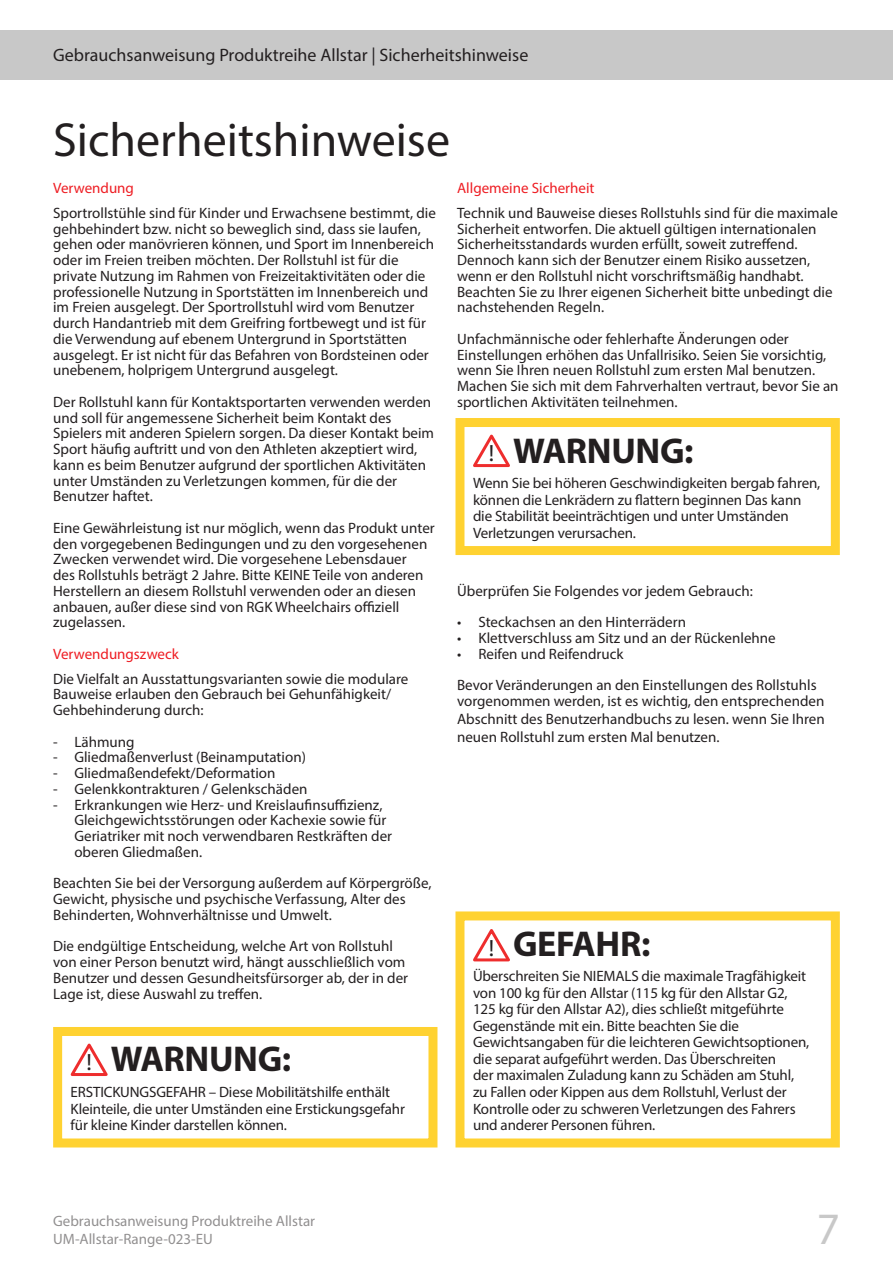
<style>
.page{position:relative;width:893px;height:1263px;background:#fff}
.page>*{position:absolute;margin:0;border:0;box-sizing:border-box;transform-origin:0 0}
.Heading_1{font:48px "Myriad Pro";color:#231f20}
.t1{font:45px "Myriad Pro";color:#c8c8c8}
.Box_Heading{font:700 36px "Myriad Pro";letter-spacing:-.01em;color:#231f20}
.t2{font:23.55px "Myriad Pro";color:#231f20}
.t3{font:18px "Myriad Pro";color:#231f20}
.Box_Text_10_11{font:15px/15.8px "Myriad Pro";color:#231f20}
.Bullet{font:15px/15.8px "Myriad Pro";color:#231f20}
.Internal_Heading_-_RED{font:15px/15.8px "Myriad Pro";color:#231f20}
.Internal_Heading_-_RED-2{font:15px "Myriad Pro";color:#ee1d23}
</style>
<div class="page">
<div style="left:0;top:31px;width:893px;height:49px;background:#c8c8c8"></div>
<div style="left:53px;top:1027px;width:384px;height:120px;border:9px solid #ffd231"></div>
<div style="left:455px;top:418px;width:385px;height:137px;border:9px solid #ffd231"></div>
<svg style="left:70px;top:1043px;width:38px;height:33px"></svg>
<svg style="left:473px;top:434px;width:37px;height:34px"></svg>
<div style="left:455px;top:911px;width:385px;height:236px;border:9px solid #ffd231"></div>
<svg style="left:473px;top:929px;width:37px;height:33px"></svg>
<p class="t3" style="left:53px;top:44px;width:477px">Gebrauchsanweisung Produktreihe Allstar | Sicherheitshinweise</p>
<p class="Heading_1" style="left:53px;top:111px;width:398px">Sicherheitshinweise</p>
<p class="Internal_Heading_-_RED-2" style="left:53px;top:179px;width:82px">Verwendung</p>
<p class="Box_Text_10_11" style="left:53px;top:205px;width:384px">Sportrollstühle sind für Kinder und Erwachsene bestimmt, die gehbehindert bzw. nicht so beweglich sind, dass sie laufen, gehen oder manövrieren können, und Sport im Innenbereich oder im Freien treiben möchten. Der Rollstuhl ist für die private Nutzung im Rahmen von Freizeitaktivitäten oder die professionelle Nutzung in Sportstätten im Innenbereich und im Freien ausgelegt. Der Sportrollstuhl wird vom Benutzer durch Handantrieb mit dem Greifring fortbewegt und ist für die Verwendung auf ebenem Untergrund in Sportstätten ausgelegt. Er ist nicht für das Befahren von Bordsteinen oder unebenem, holprigem Untergrund ausgelegt.</p>
<p class="Box_Text_10_11" style="left:53px;top:394px;width:382px">Der Rollstuhl kann für Kontaktsportarten verwenden werden und soll für angemessene Sicherheit beim Kontakt des Spielers mit anderen Spielern sorgen. Da dieser Kontakt beim Sport häufig auftritt und von den Athleten akzeptiert wird, kann es beim Benutzer aufgrund der sportlichen Aktivitäten unter Umständen zu Verletzungen kommen, für die der Benutzer haftet.</p>
<p class="Box_Text_10_11" style="left:53px;top:520px;width:383px">Eine Gewährleistung ist nur möglich, wenn das Produkt unter den vorgegebenen Bedingungen und zu den vorgesehenen Zwecken verwendet wird. Die vorgesehene Lebensdauer<br>des Rollstuhls beträgt 2 Jahre. Bitte KEINE Teile von anderen Herstellern an diesem Rollstuhl verwenden oder an diesen anbauen, außer diese sind von RGK Wheelchairs offiziell zugelassen.</p>
<p class="Internal_Heading_-_RED-2" style="left:53px;top:644px;width:127px">Verwendungszweck</p>
<p class="Box_Text_10_11" style="left:53px;top:670px;width:357px">Die Vielfalt an Ausstattungsvarianten sowie die modulare<br>Bauweise erlauben den Gebrauch bei Gehunfähigkeit/<br>Gehbehinderung durch:</p>
<p class="Bullet" style="left:53px;top:733px;width:83px">- Lähmung</p>
<p class="Bullet" style="left:53px;top:749px;width:254px">- Gliedmaßenverlust (Beinamputation)</p>
<p class="Bullet" style="left:53px;top:765px;width:224px">- Gliedmaßendefekt/Deformation</p>
<p class="Bullet" style="left:53px;top:781px;width:256px">- Gelenkkontrakturen / Gelenkschäden</p>
<p class="Bullet" style="left:74px;top:796px;width:319px;text-indent:-21px">- Erkrankungen wie Herz- und Kreislaufinsuffizienz, Gleichgewichtsstörungen oder Kachexie sowie für Geriatriker mit noch verwendbaren Restkräften der oberen Gliedmaßen.</p>
<p class="Box_Text_10_11" style="left:53px;top:875px;width:380px">Beachten Sie bei der Versorgung außerdem auf Körpergröße,<br>Gewicht, physische und psychische Verfassung, Alter des<br>Behinderten, Wohnverhältnisse und Umwelt.</p>
<p class="Box_Text_10_11" style="left:53px;top:938px;width:356px">Die endgültige Entscheidung, welche Art von Rollstuhl von einer Person benutzt wird, hängt ausschließlich vom Benutzer und dessen Gesundheitsfürsorger ab, der in der Lage ist, diese Auswahl zu treffen.</p>
<p class="Box_Heading" style="left:111px;top:1036px;width:182px">WARNUNG:</p>
<p class="Box_Text_10_11" style="left:71px;top:1083px;width:336px;line-height:16.5px">ERSTICKUNGSGEFAHR – Diese Mobilitätshilfe enthält<br>Kleinteile, die unter Umständen eine Erstickungsgefahr für kleine Kinder darstellen können.</p>
<h3 class="t2" style="left:86px;top:1048px;width:7px">!</h3>
<p class="Internal_Heading_-_RED-2" style="left:457px;top:179px;width:139px">Allgemeine Sicherheit</p>
<p class="Box_Text_10_11" style="left:457px;top:205px;width:382px">Technik und Bauweise dieses Rollstuhls sind für die maximale Sicherheit entworfen. Die aktuell gültigen internationalen Sicherheitsstandards wurden erfüllt, soweit zutreffend.<br>Dennoch kann sich der Benutzer einem Risiko aussetzen, wenn er den Rollstuhl nicht vorschriftsmäßig handhabt.<br>Beachten Sie zu Ihrer eigenen Sicherheit bitte unbedingt die nachstehenden Regeln.</p>
<p class="Box_Text_10_11" style="left:457px;top:331px;width:383px">Unfachmännische oder fehlerhafte Änderungen oder Einstellungen erhöhen das Unfallrisiko. Seien Sie vorsichtig, wenn Sie Ihren neuen Rollstuhl zum ersten Mal benutzen.<br>Machen Sie sich mit dem Fahrverhalten vertraut, bevor Sie an sportlichen Aktivitäten teilnehmen.</p>
<p class="Box_Heading" style="left:513px;top:427px;width:182px">WARNUNG:</p>
<p class="Box_Text_10_11" style="left:473px;top:474px;width:349px;line-height:16.5px">Wenn Sie bei höheren Geschwindigkeiten bergab fahren, können die Lenkrädern zu flattern beginnen Das kann die Stabilität beeinträchtigen und unter Umständen Verletzungen verursachen.</p>
<h3 class="t2" style="left:489px;top:439px;width:7px">!</h3>
<p class="Box_Text_10_11" style="left:457px;top:583px;width:297px">Überprüfen Sie Folgendes vor jedem Gebrauch:</p>
<p class="Box_Text_10_11" style="left:457px;top:614px;width:230px">• Steckachsen an den Hinterrädern</p>
<p class="Box_Text_10_11" style="left:457px;top:630px;width:320px">• Klettverschluss am Sitz und an der Rückenlehne</p>
<p class="Box_Text_10_11" style="left:457px;top:646px;width:168px">• Reifen und Reifendruck</p>
<p class="Internal_Heading_-_RED" style="left:457px;top:677px;width:369px">Bevor Veränderungen an den Einstellungen des Rollstuhls vorgenommen werden, ist es wichtig, den entsprechenden</p>
<p class="Internal_Heading_-_RED" style="left:457px;top:710px;width:369px;line-height:18px">Abschnitt des Benutzerhandbuchs zu lesen. wenn Sie Ihren neuen Rollstuhl zum ersten Mal benutzen.</p>
<p class="Box_Heading" style="left:513px;top:920px;width:139px">GEFAHR:</p>
<p class="Box_Text_10_11" style="left:473px;top:968px;width:338px;line-height:16.5px">Überschreiten Sie NIEMALS die maximale Tragfähigkeit von 100 kg für den Allstar (115 kg für den Allstar G2, 125 kg für den Allstar A2), dies schließt mitgeführte Gegenstände mit ein. Bitte beachten Sie die Gewichtsangaben für die leichteren Gewichtsoptionen, die separat aufgeführt werden. Das Überschreiten<br>der maximalen Zuladung kann zu Schäden am Stuhl, zu Fallen oder Kippen aus dem Rollstuhl, Verlust der Kontrolle oder zu schweren Verletzungen des Fahrers und anderer Personen führen.</p>
<h3 class="t2" style="left:489px;top:933px;width:7px">!</h3>
<p class="Box_Text_10_11" style="left:53px;top:1212px;width:264px;line-height:18px">Gebrauchsanweisung Produktreihe Allstar<br>UM-Allstar-Range-023-EU</p>
<h2 class="t1" style="left:817px;top:1201px;width:25px">7</h2>
</div>
